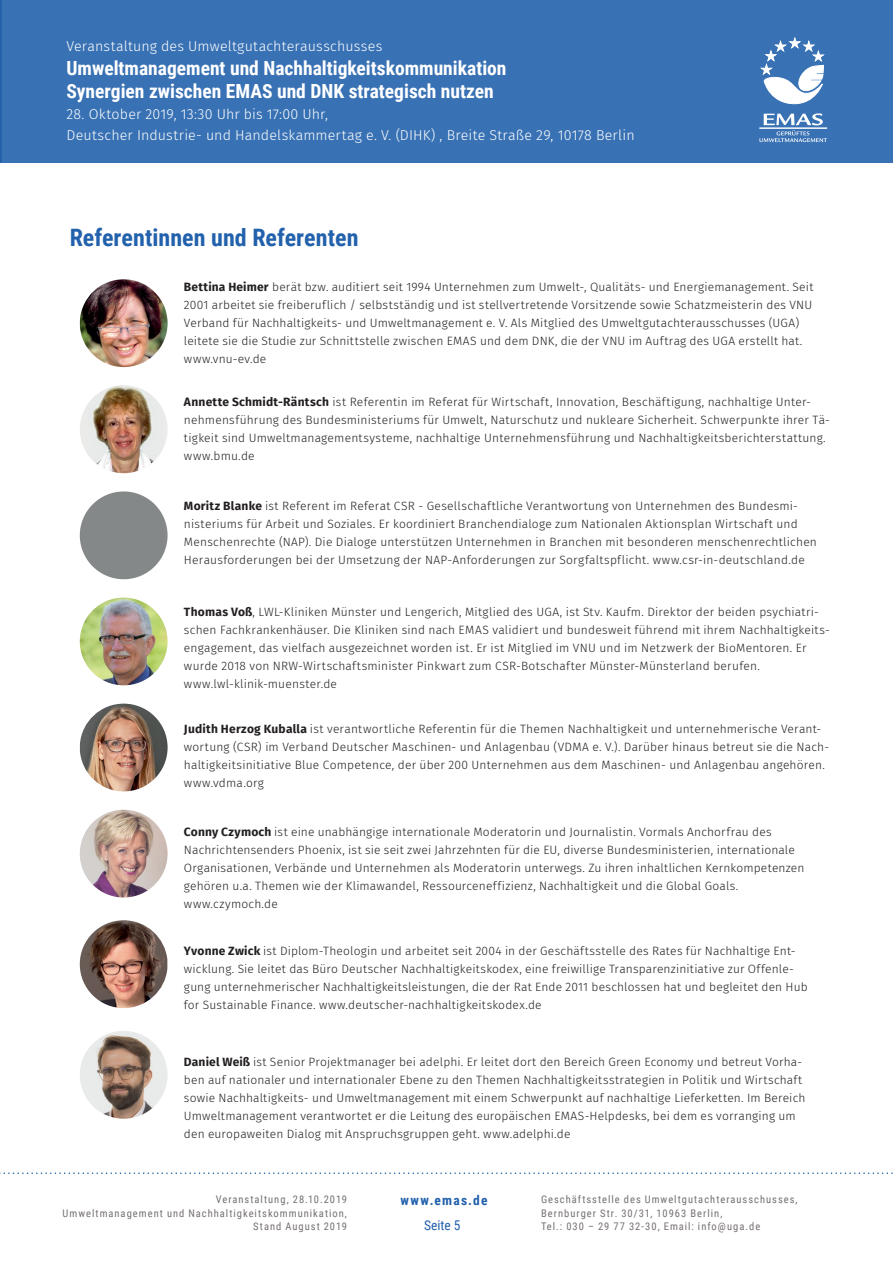
<style>
.page{position:relative;width:893px;height:1263px;background:#fff}
.page>*{position:absolute;margin:0;border:0;box-sizing:border-box;transform-origin:0 0}
.t1{font:700 24px "Roboto Condensed";color:#2261ac}
.t2{font:700 19.5px/23.4px "Roboto Condensed";color:#fff}
.t3{font:300 14.25px/21px "Fira Sans";letter-spacing:.01em;color:#fff}
.t4{font:700 13.5px "Roboto Condensed";letter-spacing:.09em;color:#2261ac}
.t5{font:13.5px "Roboto Condensed";color:#2261ac}
.t6{font:300 12px/18px "Fira Sans";letter-spacing:.015em;color:#231f20}
.t7{font:10.5px/13.5px "Roboto Condensed";letter-spacing:.095em;color:#75706f;text-align:right}
.s1{font-weight:700}
</style>
<div class="page">
<div style="left:0;top:0;width:893px;height:163px;background:#3871b4"></div>
<hr style="left:0;top:0;width:2px;height:163px;background:#2261ac">
<svg style="left:0;top:1172px;width:893px;height:2px"></svg>
<svg style="left:759px;top:113px;width:68px;height:29px"></svg>
<svg style="left:760px;top:38px;width:65px;height:66px"></svg>
<img style="left:80px;top:920px;width:87px;height:88px">
<img style="left:80px;top:810px;width:88px;height:87px;border-radius:44px">
<img style="left:80px;top:1031px;width:88px;height:88px;border-radius:44px">
<img style="left:80px;top:279px;width:88px;height:88px;border-radius:43px">
<div style="left:80px;top:385px;width:88px;height:88px;background:#ebebea;border-radius:50%"></div>
<img style="left:88px;top:385px;width:74px;height:88px">
<img style="left:80px;top:704px;width:88px;height:87px;border-radius:43px">
<img style="left:80px;top:597px;width:88px;height:88px;border-radius:44px">
<div style="left:80px;top:491px;width:88px;height:88px;background:#858889;border-radius:44px"></div>
<p class="t3" style="left:66px;top:36px;width:317px">Veranstaltung des Umweltgutachterausschusses</p>
<h2 class="t2" style="left:66px;top:55px;width:442px">Umweltmanagement und Nachhaltigkeitskommunikation<br>Synergien zwischen EMAS und DNK strategisch nutzen</h2>
<p class="t3" style="left:66px;top:104px;width:570px">28. Oktober 2019, 13:30 Uhr bis 17:00 Uhr,<br>Deutscher Industrie- und Handelskammertag e. V. (DIHK) , Breite Straße 29, 10178 Berlin</p>
<h1 class="t1" style="left:70px;top:220px;width:290px">Referentinnen und Referenten</h1>
<p class="t6" style="left:184px;top:277px;width:631px"><span class="s1">Bettina Heimer</span> berät bzw. auditiert seit 1994 Unternehmen zum Umwelt-, Qualitäts- und Energiemanagement. Seit 2001 arbeitet sie freiberuflich / selbstständig und ist stellvertretende Vorsitzende sowie Schatzmeisterin des VNU Verband für Nachhaltigkeits- und Umweltmanagement e. V. Als Mitglied des Umweltgutachterausschusses (UGA) leitete sie die Studie zur Schnittstelle zwischen EMAS und dem DNK, die der VNU im Auftrag des UGA erstellt hat. www.vnu-ev.de</p>
<p class="t6" style="left:184px;top:393px;width:647px"><span class="s1">Annette Schmidt-Räntsch</span> ist Referentin im Referat für Wirtschaft, Innovation, Beschäftigung, nachhaltige Unter&shy;nehmensführung des Bundesministeriums für Umwelt, Naturschutz und nukleare Sicherheit. Schwerpunkte ihrer Tä&shy;tigkeit sind Umweltmanagementsysteme, nachhaltige Unternehmensführung und Nachhaltigkeitsberichterstattung. www.bmu.de</p>
<p class="t6" style="left:184px;top:496px;width:634px"><span class="s1">Moritz Blanke</span> ist Referent im Referat CSR - Gesellschaftliche Verantwortung von Unternehmen des Bundesmi&shy;nisteriums für Arbeit und Soziales. Er koordiniert Branchendialoge zum Nationalen Aktionsplan Wirtschaft und Menschenrechte (NAP). Die Dialoge unterstützen Unternehmen in Branchen mit besonderen menschenrechtlichen Herausforderungen bei der Umsetzung der NAP-Anforderungen zur Sorgfaltspflicht. www.csr-in-deutschland.de</p>
<p class="t6" style="left:184px;top:603px;width:647px"><span class="s1">Thomas Voß</span>, LWL-Kliniken Münster und Lengerich, Mitglied des UGA, ist Stv. Kaufm. Direktor der beiden psychiatri&shy;schen Fachkrankenhäuser. Die Kliniken sind nach EMAS validiert und bundesweit führend mit ihrem Nachhaltigkeits&shy;engagement, das vielfach ausgezeichnet worden ist. Er ist Mitglied im VNU und im Netzwerk der BioMentoren. Er wurde 2018 von NRW-Wirtschaftsminister Pinkwart zum CSR-Botschafter Münster-Münsterland berufen. www.lwl-klinik-muenster.de</p>
<p class="t6" style="left:184px;top:719px;width:647px"><span class="s1">Judith Herzog Kuballa</span> ist verantwortliche Referentin für die Themen Nachhaltigkeit und unternehmerische Verant&shy;wortung (CSR) im Verband Deutscher Maschinen- und Anlagenbau (VDMA e. V.). Darüber hinaus betreut sie die Nach&shy;haltigkeitsinitiative Blue Competence, der über 200 Unternehmen aus dem Maschinen- und Anlagenbau angehören. www.vdma.org</p>
<p class="t6" style="left:184px;top:823px;width:622px"><span class="s1">Conny Czymoch</span> ist eine unabhängige internationale Moderatorin und Journalistin. Vormals Anchorfrau des Nachrichtensenders Phoenix, ist sie seit zwei Jahrzehnten für die EU, diverse Bundesministerien, internationale Organisationen, Verbände und Unternehmen als Moderatorin unterwegs. Zu ihren inhaltlichen Kernkompetenzen gehören u.a. Themen wie der Klimawandel, Ressourceneffizienz, Nachhaltigkeit und die Global Goals. www.czymoch.de</p>
<p class="t6" style="left:184px;top:942px;width:625px"><span class="s1">Yvonne Zwick</span> ist Diplom-Theologin und arbeitet seit 2004 in der Geschäftsstelle des Rates für Nachhaltige Ent&shy;wicklung. Sie leitet das Büro Deutscher Nachhaltigkeitskodex, eine freiwillige Transparenzinitiative zur Offenle&shy;gung unternehmerischer Nachhaltigkeitsleistungen, die der Rat Ende 2011 beschlossen hat und begleitet den Hub for Sustainable Finance. www.deutscher-nachhaltigkeitskodex.de</p>
<p class="t6" style="left:184px;top:1053px;width:623px"><span class="s1">Daniel Weiß</span> ist Senior Projektmanager bei adelphi. Er leitet dort den Bereich Green Economy und betreut Vorha&shy;ben auf nationaler und internationaler Ebene zu den Themen Nachhaltigkeitsstrategien in Politik und Wirtschaft sowie Nachhaltigkeits- und Umweltmanagement mit einem Schwerpunkt auf nachhaltige Lieferketten. Im Bereich Umweltmanagement verantwortet er die Leitung des europäischen EMAS-Helpdesks, bei dem es vorranging um den europaweiten Dialog mit Anspruchsgruppen geht. www.adelphi.de</p>
<p class="t7" style="left:63px;top:1192px;width:286px">Veranstaltung, 28.10.2019<br>Umweltmanagement und Nachhaltigkeitskommunikation,<br>Stand August 2019</p>
<p class="t4" style="left:401px;top:1190px;width:88px">www.emas.de</p>
<p class="t7" style="left:541px;top:1192px;width:258px;text-align:left">Geschäftsstelle des Umweltgutachterausschusses,<br>Bernburger Str. 30/31, 10963 Berlin,</p>
<p class="t5" style="left:424px;top:1216px;width:38px">Seite 5</p>
<p class="t7" style="left:541px;top:1219px;width:221px">Tel.: 030 – 29 77 32-30, Email: info@uga.de</p>
</div>
